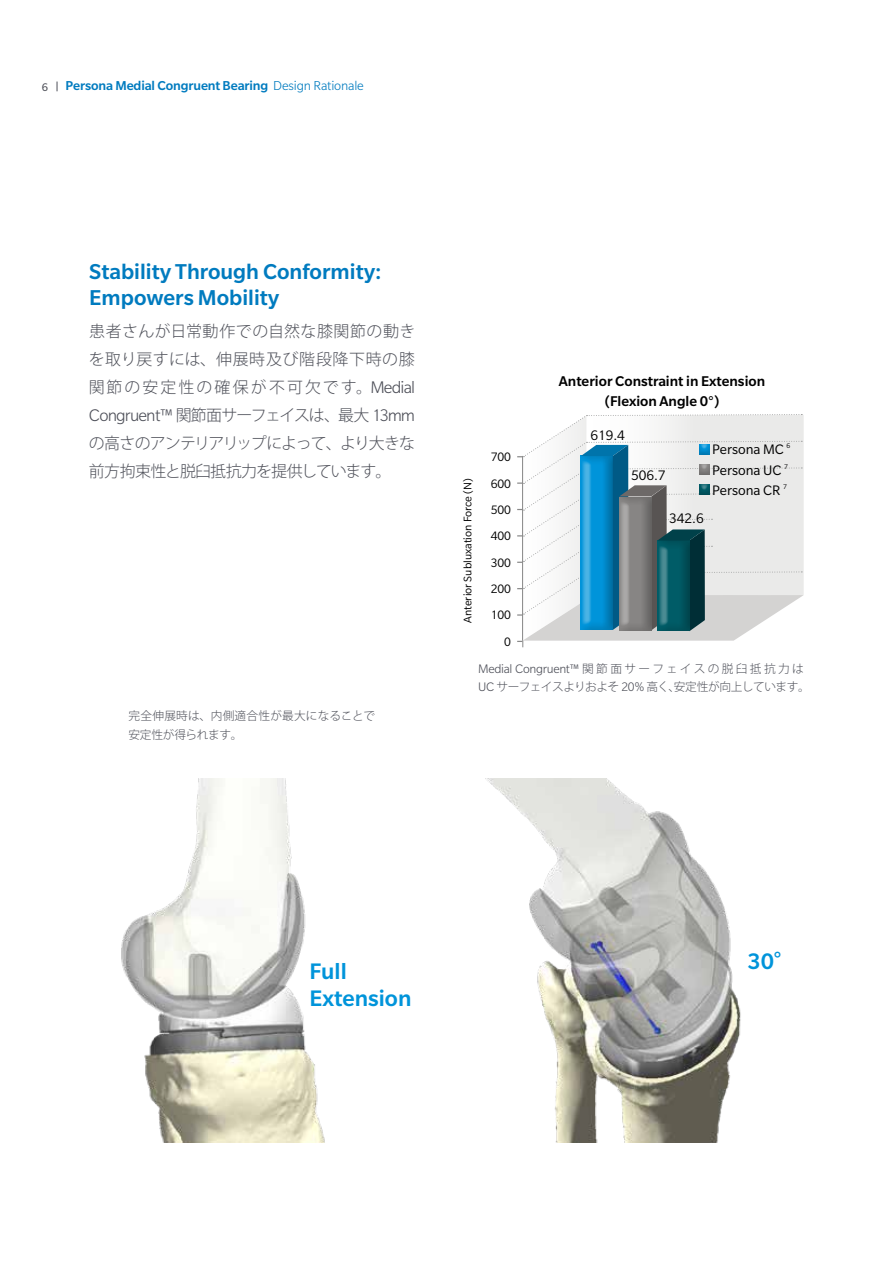
<style>
.page{position:relative;width:893px;height:1263px;background:#fff}
.page>*{position:absolute;margin:0;border:0;box-sizing:border-box;transform-origin:0 0}
.t1{font:500 24.45px/26.5px "Slate Pro";color:#0094da}
.t2{font:500 23.4px/26.5px "Slate Pro";color:#007bbf}
.t3{font:300 18.3px "Slate Pro";letter-spacing:-.05em;color:#4e5059}
.t4{font:300 15.9px/27.9px "Koz Go Pro";letter-spacing:-.02em;color:#4e5059;text-align:justify}
.t5{font:300 15.9px/27.9px "Koz Go Pro";letter-spacing:-.06em;color:#4e5059}
.t6{font:500 15.3px/20.2px "Slate Pro";color:#000;text-align:center}
.t7{font:15px/20.4px "Slate Pro";color:#000}
.t8{font:500 14.1px "Slate Pro";letter-spacing:-.01em;color:#007bbf}
.t9{font:300 13.5px "Slate Pro";letter-spacing:-.025em;color:#4e5059}
.t10{font:13.35px/26.4px "Slate Pro";color:#000;text-align:right}
.t11{font:12px "Slate Pro";color:#000}
.t12{font:300 11.7px "Koz Go Pro";letter-spacing:-.025em;color:#4e5059}
.t13{font:300 11.7px/18px "Koz Go Pro";letter-spacing:.005em;color:#4e5059}
.s1{font-weight:400;font-size:12px;color:#4e5059}
.s2{font-weight:300}
.s3{font-family:"Slate Pro";font-size:18.3px}
.s4{font-family:"Koz Go Pro";font-size:15.9px}
.s5{font-family:"Koz Go Pro";font-size:11.7px}
.s6{font-family:"Slate Pro";font-size:13.5px}
.s7{font-family:"Koz Go Pro";font-weight:700;font-size:21.3px}
</style>
<div class="page">
<img style="left:121px;top:778px;width:204px;height:365px">
<img style="left:485px;top:778px;width:256px;height:365px">
<svg style="left:517px;top:414px;width:287px;height:233px"></svg>
<p class="t8" style="left:42px;top:78px;width:323px"><span class="s1">6</span> Persona Medial Congruent Bearing <span class="s2">Design Rationale</span></p>
<h2 class="t2" style="left:89px;top:258px;width:294px">Stability Through Conformity:<br>Empowers Mobility</h2>
<p class="t4" style="left:89px;top:318px;width:328px">患者さんが日常動作での自然な膝関節の動きを取り戻すには、伸展時及び階段降下時の膝関節の安定性の確保が不可欠です。<span class="s3">Medial</span></p>
<p class="t3" style="left:89px;top:406px;width:328px">Congruent™ <span class="s4">関節面サーフェイスは、最大</span> 13mm</p>
<p class="t5" style="left:89px;top:429px;width:328px">の高さのアンテリアリップによって、より大きな前方拘束性と脱臼抵抗力を提供しています。</p>
<p class="t13" style="left:128px;top:707px;width:248px">完全伸展時は、内側適合性が最大になることで安定性が得られます。</p>
<p class="t6" style="left:559px;top:371px;width:208px">Anterior Constraint in Extension (Flexion Angle 0°)</p>
<p class="t11" style="left:461px;top:623px;width:146px;rotate:-90deg">Anterior Subluxation Force (N)</p>
<p class="t7" style="left:590px;top:425px;width:36px">619.4</p>
<p class="t10" style="left:491px;top:444px;width:22px">700<br>600<br>500<br>400<br>300<br>200<br>100<br>0</p>
<p class="t7" style="left:712px;top:439px;width:80px">Persona MC <sup>6<br></sup>Persona UC <sup>7<br></sup>Persona CR <sup>7</sup></p>
<p class="t7" style="left:631px;top:465px;width:36px">506.7</p>
<p class="t7" style="left:669px;top:508px;width:36px">342.6</p>
<p class="t9" style="left:478px;top:661px;width:327px">Medial Congruent™<span class="s5">関節面サーフェイスの脱臼抵抗力は</span></p>
<p class="t12" style="left:478px;top:679px;width:333px"><span class="s6">UC</span> サーフェイスよりおよそ <span class="s6">20%</span> 高く、安定性が向上しています。</p>
<h1 class="t1" style="left:310px;top:958px;width:103px">Full<br>Extension</h1>
<h1 class="t1" style="left:748px;top:947px;width:49px">30<span class="s7">°</span></h1>
</div>
